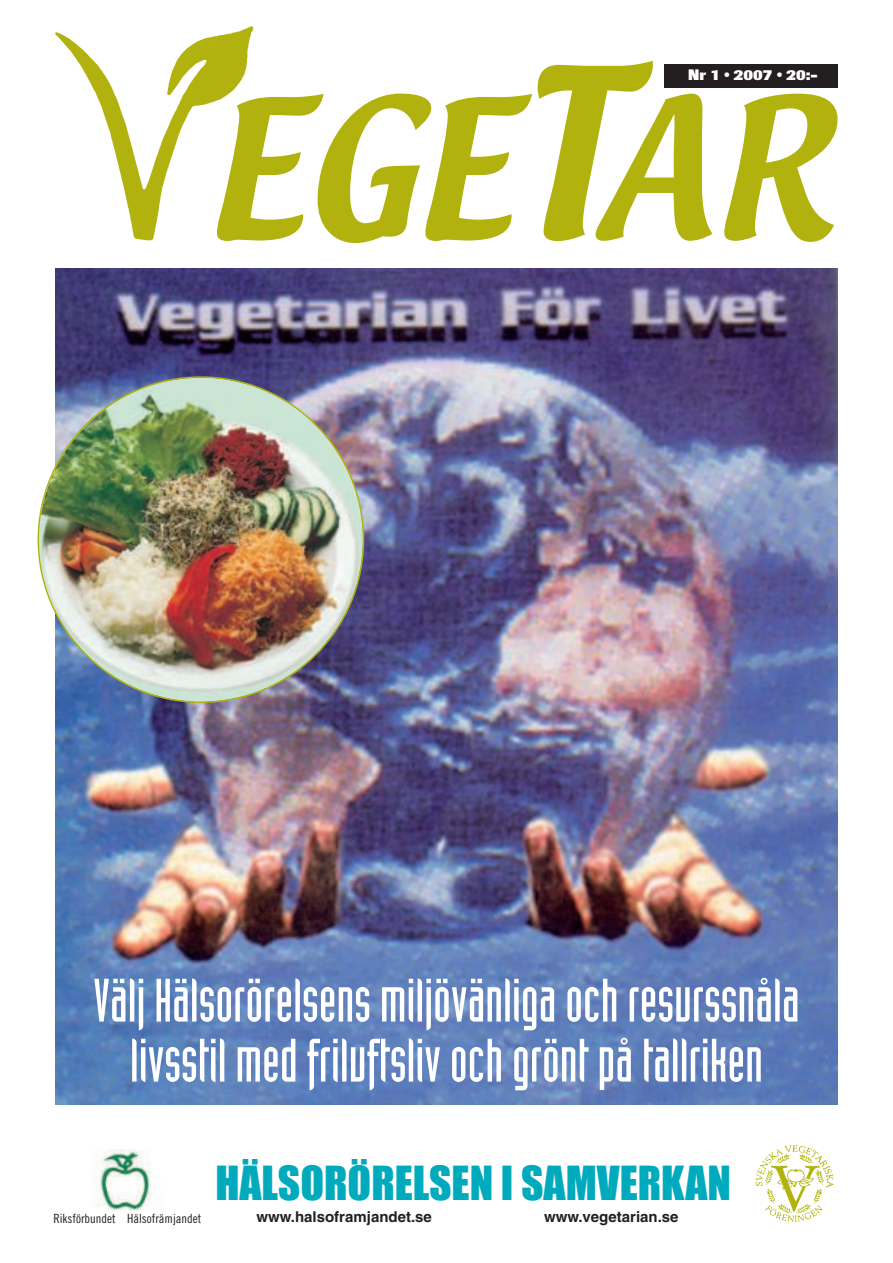
<style>
.page{position:relative;width:893px;height:1263px;background:#fff}
.page>*{position:absolute;margin:0;border:0;box-sizing:border-box;transform-origin:0 0}
.t1{font:171px "Textile";color:#b2b20e}
.t2{font:60px/60px "Industria Solid";color:#fff;text-align:center}
.t3{font:43.5px "Impact";color:#00aabd}
.t4{font:700 15px "Helvetica";color:#231f20}
.t5{font:800 15px "Imago";color:#fff}
.t6{font:12.75px "Trade Gothic Cond Eighteen";color:#231f20}
.s1{font-size:208.5px}
</style>
<div class="page">
<img style="left:55px;top:268px;width:782px;height:836px">
<img style="left:55px;top:26px;width:199px;height:215px">
<div style="left:664px;top:64px;width:173px;height:24px;background:#231f20"></div>
<img style="left:38px;top:376px;width:326px;height:327px">
<img style="left:93px;top:1149px;width:58px;height:62px">
<img style="left:755px;top:1145px;width:79px;height:77px">
<h1 class="t1" style="left:202px;top:49px;width:632px">EGE<span class="s1">T</span>AR</h1>
<p class="t5" style="left:688px;top:66px;width:131px">Nr 1 • 2007 • 20:-</p>
<p class="t2" style="left:93px;top:970px;width:708px">Välj Hälsorörelsens miljövänliga och resurssnåla livsstil med friluftsliv och grönt på tallriken</p>
<p class="t6" style="left:53px;top:1211px;width:150px">Riksförbundet Hälsofrämjandet</p>
<p class="t3" style="left:215px;top:1156px;width:517px">HÄLSORÖRELSEN I SAMVERKAN</p>
<p class="t4" style="left:257px;top:1208px;width:177px">www.halsoframjandet.se</p>
<p class="t4" style="left:544px;top:1208px;width:136px">www.vegetarian.se</p>
</div>
